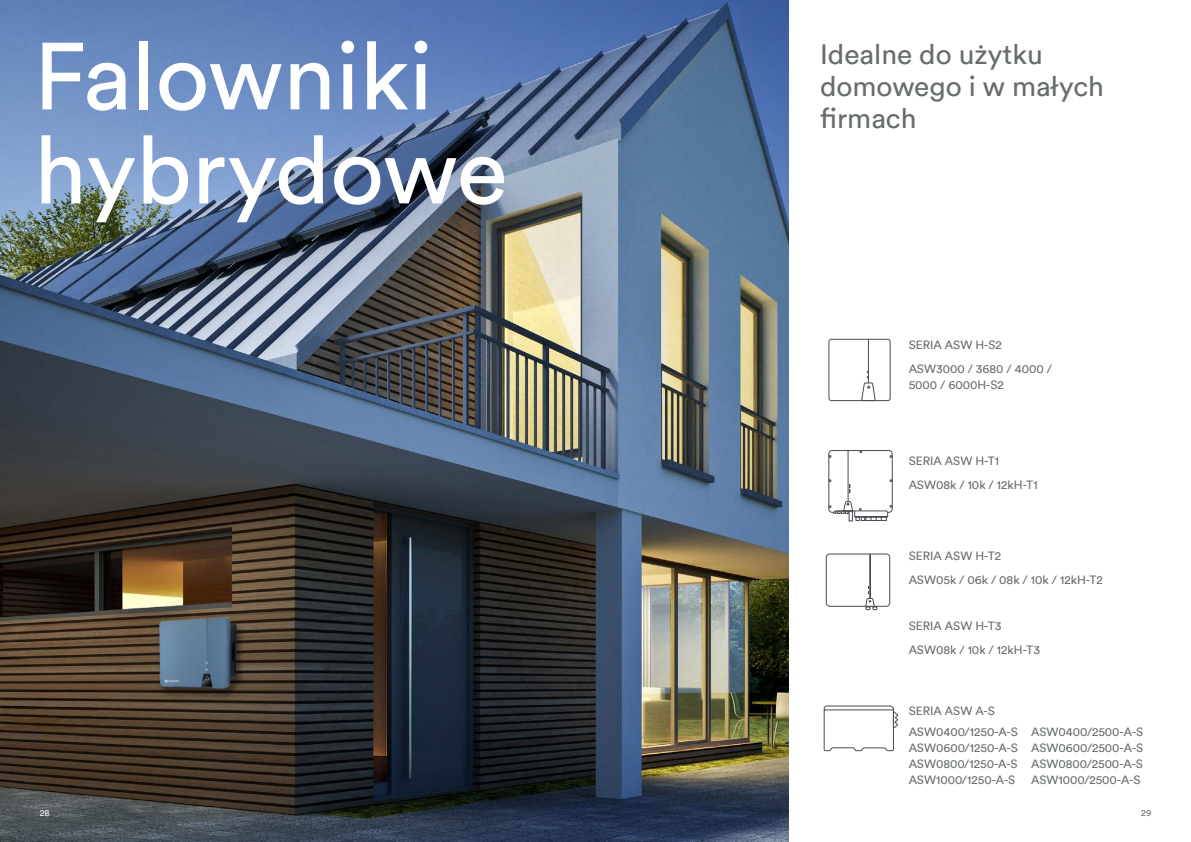
<style>
.page{position:relative;width:1191px;height:842px;background:#fff}
.page>*{position:absolute;margin:0;border:0;box-sizing:border-box;transform-origin:0 0}
.Big_headline__White__spis{font:94px/94px "Circular";color:#fff}
.Medium_Header__gray{font:28px/32px "Circular";color:#676c6e}
.Reading_Text{font:12px "Circular";color:#676c6e}
.Smaller_text{font:9px "Circular";color:#fff}
.t1{font:9px "Circular";color:#676c6e}
</style>
<div class="page">
<svg style="left:828px;top:338px;width:63px;height:64px"></svg>
<img style="left:0;top:0;width:788px;height:842px">
<svg style="left:828px;top:450px;width:65px;height:72px"></svg>
<svg style="left:823px;top:705px;width:75px;height:46px"></svg>
<div style="left:826px;top:554px;width:64px;height:53px;border:1px solid #4a4a4f;border-radius:3px"></div>
<hr style="left:869px;top:554px;width:1px;height:44px;background:#4a4a4f">
<svg style="left:865px;top:586px;width:12px;height:25px"></svg>
<p class="Big_headline__White__spis" style="left:34px;top:25px;width:475px">Falowniki hybrydowe</p>
<p class="Medium_Header__gray" style="left:820px;top:37px;width:224px">Idealne do użytku</p>
<p class="Medium_Header__gray" style="left:820px;top:69px;width:285px">domowego i w małych firmach</p>
<p class="Reading_Text" style="left:908px;top:336px;width:95px">SERIA ASW H-S2</p>
<p class="Reading_Text" style="left:908px;top:360px;width:145px">ASW3000 / 3680 / 4000 /</p>
<p class="Reading_Text" style="left:908px;top:376px;width:97px">5000 / 6000H-S2</p>
<p class="Reading_Text" style="left:908px;top:452px;width:92px">SERIA ASW H-T1</p>
<p class="Reading_Text" style="left:908px;top:476px;width:130px">ASW08k / 10k / 12kH-T1</p>
<p class="Reading_Text" style="left:908px;top:548px;width:94px">SERIA ASW H-T2</p>
<p class="Reading_Text" style="left:908px;top:572px;width:196px">ASW05k / 06k / 08k / 10k / 12kH-T2</p>
<p class="Reading_Text" style="left:908px;top:618px;width:94px">SERIA ASW H-T3</p>
<p class="Reading_Text" style="left:908px;top:642px;width:133px">ASW08k / 10k / 12kH-T3</p>
<p class="Reading_Text" style="left:908px;top:702px;width:88px">SERIA ASW A-S</p>
<p class="Reading_Text" style="left:908px;top:724px;width:111px">ASW0400/1250-A-S</p>
<p class="Reading_Text" style="left:908px;top:740px;width:111px">ASW0600/1250-A-S</p>
<p class="Reading_Text" style="left:908px;top:756px;width:110px">ASW0800/1250-A-S</p>
<p class="Reading_Text" style="left:908px;top:772px;width:108px">ASW1000/1250-A-S</p>
<p class="Reading_Text" style="left:1031px;top:724px;width:113px">ASW0400/2500-A-S</p>
<p class="Reading_Text" style="left:1031px;top:740px;width:113px">ASW0600/2500-A-S</p>
<p class="Reading_Text" style="left:1031px;top:756px;width:113px">ASW0800/2500-A-S</p>
<p class="Reading_Text" style="left:1031px;top:772px;width:111px">ASW1000/2500-A-S</p>
<p class="Smaller_text" style="left:40px;top:807px;width:11px">28</p>
<p class="t1" style="left:1141px;top:807px;width:11px">29</p>
</div>
